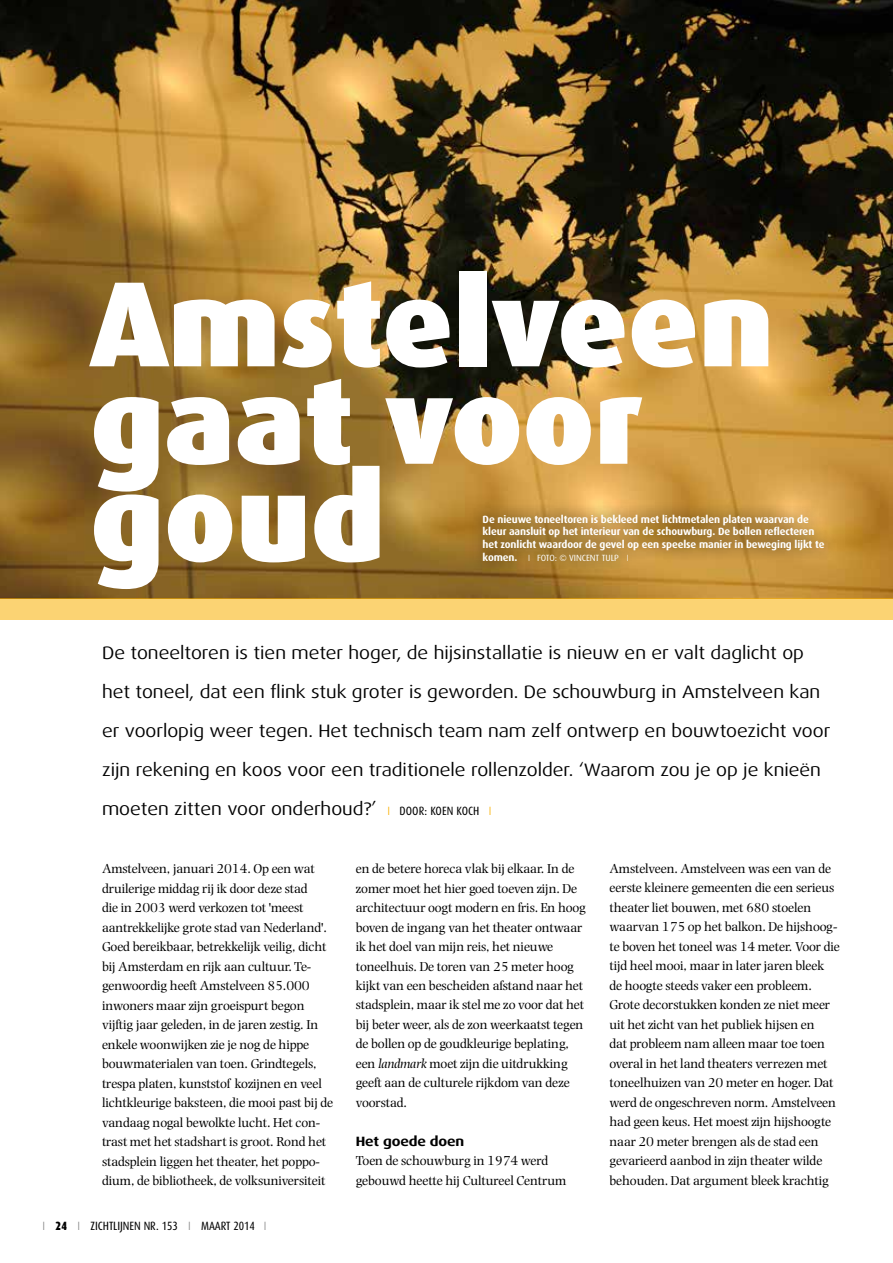
<style>
.page{position:relative;width:893px;height:1263px;background:#fff}
.page>*{position:absolute;margin:0;border:0;box-sizing:border-box;transform-origin:0 0}
.t1{font:900 121.5px/97.5px "Dax";color:#fff}
.t2{font:18px/39px "Dax Wide";color:#000}
.t3{font:13.5px/19.5px "Photina";letter-spacing:-.01em;color:#000}
.t4{font:700 13.5px "Dax Wide";letter-spacing:-.01em;color:#000}
.t5{font:12px "Dax Condensed";letter-spacing:-.005em;color:#000}
.t6{font:700 10.5px/12.6px "Dax";letter-spacing:-.01em;color:#fff}
.t7{font:9px "Dax";letter-spacing:-.01em;color:#fff}
.s1{font-weight:700;font-size:10.5px}
.s2{font-family:"Dax Condensed";font-weight:300}
.s3{font-family:"Dax Condensed";font-weight:300;font-size:12px;color:#f9b000}
.s4{font-family:"Dax Condensed";font-size:12px}
.s5{font-style:italic}
.s6{font-weight:300;color:#878787}
.s7{font-weight:900}
</style>
<div class="page">
<img style="left:0;top:0;width:893px;height:599px">
<div style="left:0;top:599px;width:893px;height:21px;background:#fbd373"></div>
<div style="left:469px;top:502px;width:368px;height:72px;background:#000;opacity:.75"></div>
<h1 class="t1" style="left:90px;top:276px;width:685px">Amstelveen gaat voor goud</h1>
<p class="t6" style="left:483px;top:513px;width:343px">De nieuwe toneeltoren is bekleed met lichtmetalen platen waarvan de kleur aansluit op het interieur van de schouwburg. De bollen reflecteren het zonlicht waardoor de gevel op een speelse manier in beweging lijkt te</p>
<p class="t7" style="left:483px;top:552px;width:148px"><span class="s1">komen.</span> <span class="s2">I</span> FOTO: © VINCENT TULP <span class="s2">I</span></p>
<p class="t2" style="left:102px;top:633px;width:730px">De toneeltoren is tien meter hoger, de hijsinstallatie is nieuw en er valt daglicht op het toneel, dat een flink stuk groter is geworden. De schouwburg in Amstelveen kan er voorlopig weer tegen. Het technisch team nam zelf ontwerp en bouwtoezicht voor zijn rekening en koos voor een traditionele rollenzolder. ‘Waarom zou je op je knieën moeten zitten voor onderhoud?’ <span class="s3">I</span> <span class="s4">DOOR: KOEN KOCH</span> <span class="s3">I</span></p>
<p class="t3" style="left:102px;top:859px;width:233px">Amstelveen, januari 2014. Op een wat druilerige middag rij ik door deze stad<br>die in 2003 werd verkozen tot 'meest aantrekkelijke grote stad van Nederland'.<br>Goed bereikbaar, betrekkelijk veilig, dicht bij Amsterdam en rijk aan cultuur. Te&shy;genwoordig heeft Amstelveen 85.000 inwoners maar zijn groeispurt begon vijftig jaar geleden, in de jaren zestig. In enkele woonwijken zie je nog de hippe bouwmaterialen van toen. Grindtegels, trespa platen, kunststof kozijnen en veel lichtkleurige baksteen, die mooi past bij de vandaag nogal bewolkte lucht. Het con&shy;trast met het stadshart is groot. Rond het stadsplein liggen het theater, het poppo&shy;dium, de bibliotheek, de volksuniversiteit</p>
<p class="t3" style="left:356px;top:859px;width:232px">en de betere horeca vlak bij elkaar. In de zomer moet het hier goed toeven zijn. De architectuur oogt modern en fris. En hoog boven de ingang van het theater ontwaar ik het doel van mijn reis, het nieuwe toneelhuis. De toren van 25 meter hoog kijkt van een bescheiden afstand naar het stadsplein, maar ik stel me zo voor dat het bij beter weer, als de zon weerkaatst tegen de bollen op de goudkleurige beplating, een <span class="s5">landmark</span> moet zijn die uitdrukking geeft aan de culturele rijkdom van deze voorstad.</p>
<p class="t4" style="left:356px;top:1133px;width:110px">Het goede doen</p>
<p class="t3" style="left:356px;top:1151px;width:212px">Toen de schouwburg in 1974 werd gebouwd heette hij Cultureel Centrum</p>
<p class="t5" style="left:43px;top:1219px;width:226px"><span class="s6">I</span> <span class="s7">24</span> <span class="s6">I</span> ZICHTLIJNEN NR. 153 <span class="s6">I</span> MAART 2014 <span class="s6">I</span></p>
<p class="t3" style="left:609px;top:859px;width:232px">Amstelveen. Amstelveen was een van de eerste kleinere gemeenten die een serieus theater liet bouwen, met 680 stoelen waarvan 175 op het balkon. De hijshoog&shy;te boven het toneel was 14 meter. Voor die tijd heel mooi, maar in later jaren bleek de hoogte steeds vaker een probleem.<br>Grote decorstukken konden ze niet meer uit het zicht van het publiek hijsen en<br>dat probleem nam alleen maar toe toen overal in het land theaters verrezen met toneelhuizen van 20 meter en hoger. Dat werd de ongeschreven norm. Amstelveen had geen keus. Het moest zijn hijshoogte naar 20 meter brengen als de stad een gevarieerd aanbod in zijn theater wilde behouden. Dat argument bleek krachtig</p>
</div>
